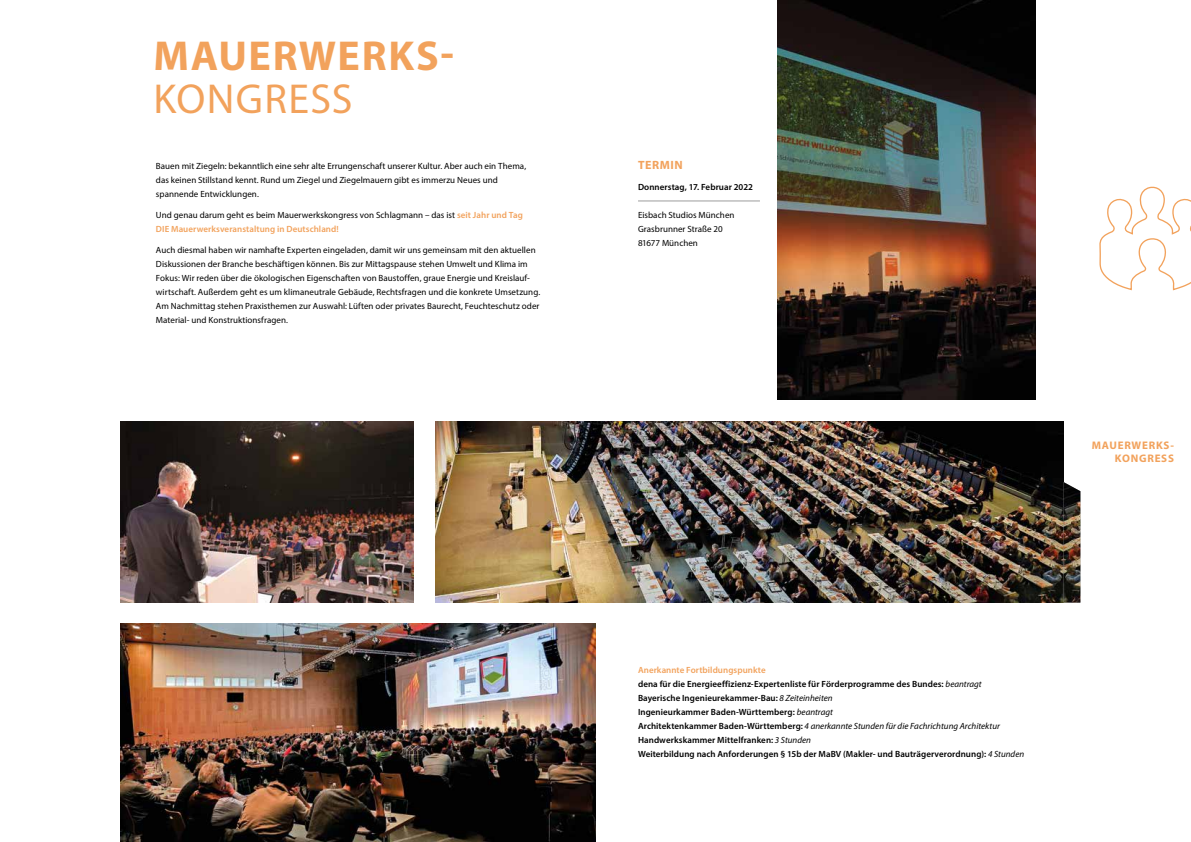
<style>
.page{position:relative;width:1191px;height:842px;background:#fff}
.page>*{position:absolute;margin:0;border:0;box-sizing:border-box;transform-origin:0 0}
.t1{font:700 42px "Myriad Pro";letter-spacing:.04em;color:#f2a25c}
.t2{font:42px "Myriad Pro";letter-spacing:.035em;color:#f2a25c}
.t3{font:700 12px "Myriad Pro";letter-spacing:.05em;color:#f2a25c}
.t4{font:700 11px/13.2px "Myriad Pro";letter-spacing:.07em;color:#f2a25c;text-align:right}
.t5{font:9px/14px "Myriad Pro";letter-spacing:.005em;color:#000}
.t6{font:600 9px/14px "Myriad Pro";letter-spacing:.005em;color:#000}
.s1{font-weight:600;color:#f2a25c}
.s2{color:#f2a25c}
.s3{font-weight:400;font-style:italic}
</style>
<div class="page">
<hr style="left:638px;top:201px;width:122px;height:1px;background:#9d9d9c">
<svg style="left:1099px;top:186px;width:92px;height:105px"></svg>
<img style="left:120px;top:422px;width:293px;height:181px">
<img style="left:120px;top:624px;width:475px;height:218px">
<img style="left:436px;top:422px;width:627px;height:181px">
<img style="left:778px;top:0;width:257px;height:400px">
<img style="left:1063px;top:482px;width:17px;height:121px">
<h1 class="t1" style="left:153px;top:29px;width:302px">MAUERWERKS-</h1>
<h1 class="t2" style="left:153px;top:73px;width:200px">KONGRESS</h1>
<p class="t5" style="left:156px;top:158px;width:372px">Bauen mit Ziegeln: bekanntlich eine sehr alte Errungenschaft unserer Kultur. Aber auch ein Thema, das keinen Stillstand kennt. Rund um Ziegel und Ziegelmauern gibt es immerzu Neues und spannende Entwicklungen.</p>
<p class="t5" style="left:156px;top:207px;width:368px">Und genau darum geht es beim Mauerwerkskongress von Schlagmann – das ist <span class="s1">seit Jahr und Tag<br>DIE Mauerwerksveranstaltung in Deutschland!</span></p>
<p class="t5" style="left:156px;top:242px;width:386px">Auch diesmal haben wir namhafte Experten eingeladen, damit wir uns gemeinsam mit den aktuellen Diskussionen der Branche beschäftigen können. Bis zur Mittagspause stehen Umwelt und Klima im Fokus: Wir reden über die ökologischen Eigenschaften von Baustoffen, graue Energie und Kreislauf&shy;wirtschaft. Außerdem geht es um klimaneutrale Gebäude, Rechtsfragen und die konkrete Umsetzung.<br>Am Nachmittag stehen Praxisthemen zur Auswahl: Lüften oder privates Baurecht, Feuchteschutz oder Material- und Konstruktionsfragen.</p>
<h2 class="t3" style="left:638px;top:157px;width:46px">TERMIN</h2>
<p class="t6" style="left:638px;top:179px;width:116px">Donnerstag, 17. Februar 2022</p>
<p class="t5" style="left:638px;top:207px;width:98px">Eisbach Studios München<br>Grasbrunner Straße 20<br>81677 München</p>
<p class="t4" style="left:1091px;top:438px;width:84px">MAUERWERKS-<br>KONGRESS</p>
<p class="t6" style="left:638px;top:662px;width:388px"><span class="s2">Anerkannte Fortbildungspunkte<br></span>dena für die Energieeffizienz-Expertenliste für Förderprogramme des Bundes: <span class="s3">beantragt </span>Bayerische Ingenieurekammer-Bau: <span class="s3">8 Zeiteinheiten<br></span>Ingenieurkammer Baden-Württemberg: <span class="s3">beantragt<br></span>Architektenkammer Baden-Württemberg: <span class="s3">4 anerkannte Stunden für die Fachrichtung Architektur </span>Handwerkskammer Mittelfranken: <span class="s3">3 Stunden<br></span>Weiterbildung nach Anforderungen § 15b der MaBV (Makler- und Bauträgerverordnung): <span class="s3">4 Stunden</span></p>
</div>
